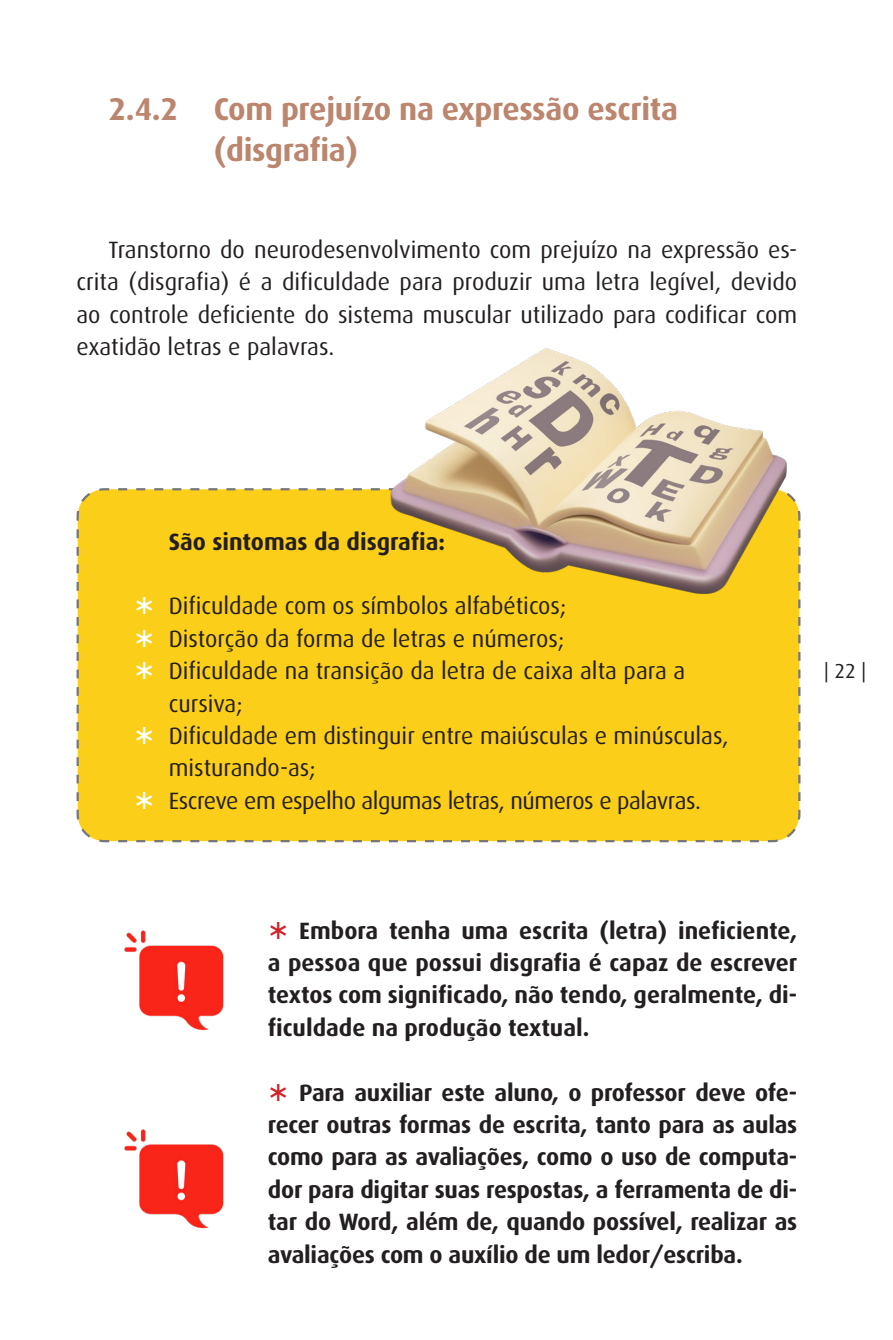
<style>
.page{position:relative;width:893px;height:1340px;background:#fff}
.page>*{position:absolute;margin:0;border:0;box-sizing:border-box;transform-origin:0 0}
.texto_geral{font:700 31.5px "Dax";letter-spacing:-.01em;color:#bb856e}
.texto_geral-2{font:700 23.62px/32.4px "Dax";letter-spacing:-.005em;color:#231f20;text-align:justify}
.texto_geral-3{font:23.62px/32.4px "Dax";color:#231f20;text-align:justify}
.quadro{font:23.62px/32.4px "Dax";color:#231f20}
.quadro-2{font:23.62px "Dax";letter-spacing:-.02em;color:#231f20}
.t1{font:20.25px "Dax";color:#231f20}
</style>
<div class="page">
<div style="left:76px;top:488px;width:725px;height:355px;background:#fbce19"></div>
<img style="left:370px;top:348px;width:430px;height:277px">
<img style="left:124px;top:1129px;width:100px;height:100px">
<img style="left:124px;top:930px;width:100px;height:101px">
<svg style="left:136px;top:597px;width:16px;height:17px"></svg>
<svg style="left:136px;top:629px;width:16px;height:18px"></svg>
<svg style="left:136px;top:662px;width:16px;height:17px"></svg>
<svg style="left:136px;top:726px;width:16px;height:18px"></svg>
<svg style="left:136px;top:791px;width:16px;height:18px"></svg>
<p class="texto_geral" style="left:108px;top:92px;width:571px">2.4.2 Com prejuízo na expressão escrita</p>
<p class="texto_geral" style="left:214px;top:132px;width:146px">(disgrafia)</p>
<p class="texto_geral-3" style="left:77px;top:234px;width:722px;text-indent:32px">Transtorno do neurodesenvolvimento com prejuízo na expressão es&shy;crita (disgrafia) é a dificuldade para produzir uma letra legível, devido ao controle deficiente do sistema muscular utilizado para codificar com exatidão letras e palavras.</p>
<p class="texto_geral-2" style="left:169px;top:525px;width:278px">São sintomas da disgrafia:</p>
<p class="quadro" style="left:169px;top:590px;width:399px">Dificuldade com os símbolos alfabéticos;</p>
<p class="quadro" style="left:169px;top:622px;width:397px">Distorção da forma de letras e números;</p>
<p class="quadro" style="left:169px;top:655px;width:518px">Dificuldade na transição da letra de caixa alta para a cursiva;</p>
<p class="quadro" style="left:169px;top:720px;width:561px">Dificuldade em distinguir entre maiúsculas e minúsculas,</p>
<p class="quadro" style="left:169px;top:752px;width:148px">misturando-as;</p>
<p class="quadro-2" style="left:169px;top:787px;width:534px">Escreve em espelho algumas letras, números e palavras.</p>
<p class="t1" style="left:824px;top:659px;width:43px">| 22 |</p>
<p class="texto_geral-2" style="left:268px;top:914px;width:531px;text-indent:31px">Embora tenha uma escrita (letra) ineficiente, a pessoa que possui disgrafia é capaz de escrever textos com significado, não tendo, geralmente, di&shy;ficuldade na produção textual.</p>
<p class="texto_geral-2" style="left:268px;top:1076px;width:531px;text-indent:31px">Para auxiliar este aluno, o professor deve ofe&shy;recer outras formas de escrita, tanto para as aulas como para as avaliações, como o uso de computa&shy;dor para digitar suas respostas, a ferramenta de di&shy;tar do Word, além de, quando possível, realizar as avaliações com o auxílio de um ledor/escriba.</p>
</div>
